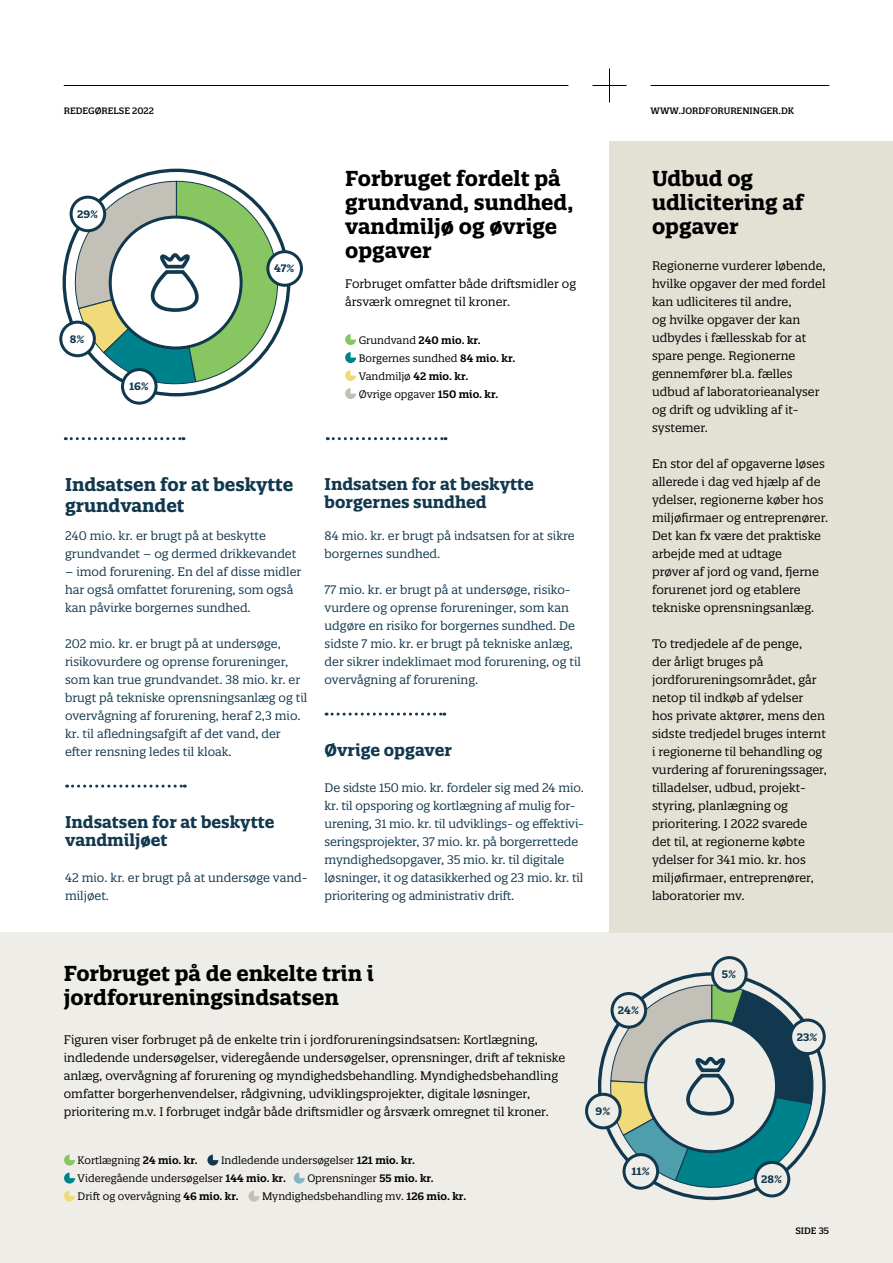
<style>
.page{position:relative;width:893px;height:1263px;background:#fff}
.page>*{position:absolute;margin:0;border:0;box-sizing:border-box;transform-origin:0 0}
.t1{font:700 21px/24px "Quatro Slab";color:#000}
.t2{font:700 18px/21px "Quatro Slab";color:#11384e}
.t3{font:700 16.5px/18px "Quatro Slab";color:#11384e}
.t4{font:12px/18px "Quatro Slab";color:#000}
.t5{font:12px/18px "Quatro Slab";color:#11384e}
.t6{font:10.5px/18px "Quatro Slab";color:#000}
.t7{font:700 10.5px "Quatro Slab";color:#11384e}
.t8{font:9px "Quatro Slab Medium 6";color:#000}
.t9{font:500 9px "Quatro Slab";color:#000}
.s1{font-weight:600}
</style>
<div class="page">
<div style="left:0;top:933px;width:893px;height:330px;background:#efede7"></div>
<div style="left:609px;top:141px;width:284px;height:792px;background:#e3e0d4"></div>
<svg style="left:64px;top:181px;width:214px;height:207px"></svg>
<div style="left:109px;top:216px;width:134px;height:133px;border:3px solid #11384e;border-radius:50%"></div>
<div style="left:268px;top:252px;width:33px;height:33px;background:#fff;border-radius:50%"></div>
<div style="left:266px;top:250px;width:37px;height:37px;border:3px solid #11384e;border-radius:50%"></div>
<div style="left:123px;top:370px;width:33px;height:33px;background:#fff;border-radius:50%"></div>
<div style="left:121px;top:368px;width:37px;height:37px;border:3px solid #11384e;border-radius:50%"></div>
<div style="left:71px;top:197px;width:34px;height:34px;background:#fff;border-radius:50%"></div>
<div style="left:70px;top:196px;width:36px;height:36px;border:3px solid #11384e;border-radius:50%"></div>
<div style="left:61px;top:322px;width:33px;height:34px;background:#fff;border-radius:50%"></div>
<div style="left:59px;top:321px;width:37px;height:36px;border:3px solid #11384e;border-radius:50%"></div>
<svg style="left:345px;top:334px;width:11px;height:11px"></svg>
<svg style="left:345px;top:352px;width:11px;height:11px"></svg>
<svg style="left:345px;top:370px;width:11px;height:11px"></svg>
<svg style="left:345px;top:388px;width:11px;height:11px"></svg>
<svg style="left:65px;top:437px;width:119px;height:3px"></svg>
<svg style="left:327px;top:437px;width:119px;height:3px"></svg>
<svg style="left:67px;top:785px;width:118px;height:3px"></svg>
<svg style="left:326px;top:713px;width:119px;height:3px"></svg>
<svg style="left:64px;top:1154px;width:11px;height:11px"></svg>
<svg style="left:207px;top:1154px;width:11px;height:11px"></svg>
<svg style="left:64px;top:1172px;width:11px;height:11px"></svg>
<svg style="left:294px;top:1172px;width:11px;height:11px"></svg>
<svg style="left:64px;top:1190px;width:11px;height:11px"></svg>
<svg style="left:248px;top:1190px;width:11px;height:11px"></svg>
<hr style="left:64px;top:85px;width:504px;height:1px;background:#000">
<hr style="left:651px;top:85px;width:178px;height:1px;background:#000">
<hr style="left:592px;top:85px;width:34px;height:1px;background:#000">
<hr style="left:609px;top:68px;width:1px;height:34px;background:#000">
<svg style="left:610px;top:985px;width:210px;height:210px"></svg>
<div style="left:644px;top:1019px;width:134px;height:134px;border:3px solid #11384e;border-radius:50%"></div>
<div style="left:713px;top:957px;width:33px;height:34px;background:#efede7;border-radius:50%"></div>
<div style="left:711px;top:956px;width:37px;height:37px;border:3px solid #11384e;border-radius:50%"></div>
<div style="left:791px;top:1020px;width:33px;height:33px;background:#efede7;border-radius:50%"></div>
<div style="left:789px;top:1018px;width:37px;height:37px;border:3px solid #11384e;border-radius:50%"></div>
<div style="left:624px;top:1154px;width:34px;height:34px;background:#efede7;border-radius:50%"></div>
<div style="left:622px;top:1153px;width:37px;height:37px;border:3px solid #11384e;border-radius:50%"></div>
<div style="left:755px;top:1162px;width:34px;height:34px;background:#efede7;border-radius:50%"></div>
<div style="left:754px;top:1161px;width:36px;height:36px;border:3px solid #11384e;border-radius:50%"></div>
<div style="left:612px;top:993px;width:34px;height:34px;background:#efede7;border-radius:50%"></div>
<div style="left:610px;top:992px;width:37px;height:36px;border:3px solid #11384e;border-radius:50%"></div>
<div style="left:586px;top:1094px;width:34px;height:34px;background:#efede7;border-radius:50%"></div>
<div style="left:585px;top:1093px;width:37px;height:36px;border:3px solid #11384e;border-radius:50%"></div>
<p class="t8" style="left:64px;top:105px;width:92px">REDEGØRELSE 2022</p>
<p class="t8" style="left:651px;top:105px;width:145px">WWW.JORDFORURENINGER.DK</p>
<p class="t7" style="left:77px;top:207px;width:23px">29%</p>
<p class="t7" style="left:70px;top:332px;width:16px">8%</p>
<p class="t7" style="left:129px;top:380px;width:21px">16%</p>
<p class="t7" style="left:274px;top:262px;width:22px">47%</p>
<p class="t1" style="left:345px;top:166px;width:230px">Forbruget fordelt på grundvand, sundhed, vandmiljø og øvrige opgaver</p>
<p class="t4" style="left:345px;top:275px;width:233px">Forbruget omfatter både driftsmidler og årsværk omregnet til kroner.</p>
<p class="t6" style="left:359px;top:331px;width:158px">Grundvand <span class="s1">240 mio. kr.<br></span>Borgernes sundhed <span class="s1">84 mio. kr.<br></span>Vandmiljø <span class="s1">42 mio. kr.<br></span>Øvrige opgaver <span class="s1">150 mio. kr.</span></p>
<h2 class="t2" style="left:65px;top:474px;width:230px">Indsatsen for at beskytte grundvandet</h2>
<p class="t5" style="left:65px;top:527px;width:233px">240 mio. kr. er brugt på at beskytte grundvandet – og dermed drikkevandet</p>
<p class="t5" style="left:65px;top:563px;width:238px">– imod forurening. En del af disse midler har også omfattet forurening, som også kan påvirke borgernes sundhed.</p>
<p class="t5" style="left:65px;top:635px;width:244px">202 mio. kr. er brugt på at undersøge, risikovurdere og oprense forureninger, som kan true grundvandet. 38 mio. kr. er brugt på tekniske oprensningsanlæg og til overvågning af forurening, heraf 2,3 mio. kr. til afledningsafgift af det vand, der efter rensning ledes til kloak.</p>
<h2 class="t3" style="left:65px;top:813px;width:211px">Indsatsen for at beskytte vandmiljøet</h2>
<p class="t5" style="left:65px;top:869px;width:244px">42 mio. kr. er brugt på at undersøge vand&shy;miljøet.</p>
<h2 class="t3" style="left:325px;top:474px;width:211px">Indsatsen for at beskytte borgernes sundhed</h2>
<p class="t5" style="left:325px;top:527px;width:252px">84 mio. kr. er brugt på indsatsen for at sikre borgernes sundhed.</p>
<p class="t5" style="left:325px;top:581px;width:258px">77 mio. kr. er brugt på at undersøge, risiko&shy;vurdere og oprense forureninger, som kan udgøre en risiko for borgernes sundhed. De sidste 7 mio. kr. er brugt på tekniske anlæg, der sikrer indeklimaet mod forurening, og til overvågning af forurening.</p>
<h2 class="t3" style="left:325px;top:741px;width:129px">Øvrige opgaver</h2>
<p class="t5" style="left:325px;top:779px;width:261px">De sidste 150 mio. kr. fordeler sig med 24 mio. kr. til opsporing og kortlægning af mulig for&shy;urening, 31 mio. kr. til udviklings- og effektivi&shy;seringsprojekter, 37 mio. kr. på borgerrettede myndighedsopgaver, 35 mio. kr. til digitale løsninger, it og datasikkerhed og 23 mio. kr. til prioritering og administrativ drift.</p>
<h2 class="t1" style="left:652px;top:166px;width:153px">Udbud og udlicitering af opgaver</h2>
<p class="t4" style="left:652px;top:257px;width:175px">Regionerne vurderer løbende, hvilke opgaver der med fordel kan udliciteres til andre,<br>og hvilke opgaver der kan udbydes i fællesskab for at spare penge. Regionerne gennemfører bl.a. fælles udbud af laboratorieanalyser</p>
<p class="t4" style="left:652px;top:419px;width:58px">systemer.</p>
<p class="t4" style="left:652px;top:455px;width:178px">En stor del af opgaverne løses allerede i dag ved hjælp af de ydelser, regionerne køber hos miljøfirmaer og entreprenører.<br>Det kan fx være det praktiske arbejde med at udtage<br>prøver af jord og vand, fjerne forurenet jord og etablere tekniske oprensningsanlæg.</p>
<p class="t4" style="left:652px;top:635px;width:176px">To tredjedele af de penge,<br>der årligt bruges på jordforureningsområdet, går netop til indkøb af ydelser hos private aktører, mens den sidste tredjedel bruges internt i regionerne til behandling og vurdering af forureningssager,</p>
<p class="t4" style="left:652px;top:797px;width:163px">styring, planlægning og prioritering. I 2022 svarede det til, at regionerne købte ydelser for 341 mio. kr. hos miljøfirmaer, entreprenører, laboratorier mv.</p>
<p class="t4" style="left:652px;top:401px;width:148px">og drift og udvikling af it-</p>
<p class="t4" style="left:652px;top:779px;width:155px">tilladelser, udbud, projekt-</p>
<h3 class="t1" style="left:64px;top:961px;width:312px">Forbruget på de enkelte trin i jordforureningsindsatsen</h3>
<p class="t4" style="left:64px;top:1031px;width:503px">Figuren viser forbruget på de enkelte trin i jordforureningsindsatsen: Kortlægning, indledende undersøgelser, videregående undersøgelser, oprensninger, drift af tekniske anlæg, overvågning af forurening og myndighedsbehandling. Myndighedsbehandling omfatter borgerhenvendelser, rådgivning, udviklingsprojekter, digitale løsninger, prioritering m.v. I forbruget indgår både driftsmidler og årsværk omregnet til kroner.</p>
<p class="t6" style="left:78px;top:1151px;width:122px">Kortlægning <span class="s1">24 mio. kr.</span></p>
<p class="t6" style="left:78px;top:1151px;width:339px;text-indent:143px">Indledende undersøgelser <span class="s1">121 mio. kr.<br></span>Videregående undersøgelser <span class="s1">144 mio. kr.</span></p>
<p class="t6" style="left:307px;top:1169px;width:128px">Oprensninger <span class="s1">55 mio. kr.</span></p>
<p class="t6" style="left:78px;top:1187px;width:163px">Drift og overvågning <span class="s1">46 mio. kr.</span></p>
<p class="t6" style="left:262px;top:1187px;width:206px">Myndighedsbehandling mv. <span class="s1">126 mio. kr.</span></p>
<p class="t7" style="left:618px;top:1004px;width:23px">24%</p>
<p class="t7" style="left:596px;top:1104px;width:16px">9%</p>
<p class="t7" style="left:631px;top:1165px;width:20px">11%</p>
<p class="t7" style="left:722px;top:968px;width:16px">5%</p>
<p class="t7" style="left:797px;top:1030px;width:22px">23%</p>
<p class="t7" style="left:761px;top:1172px;width:23px">28%</p>
<p class="t9" style="left:795px;top:1225px;width:35px">SIDE 35</p>
</div>
